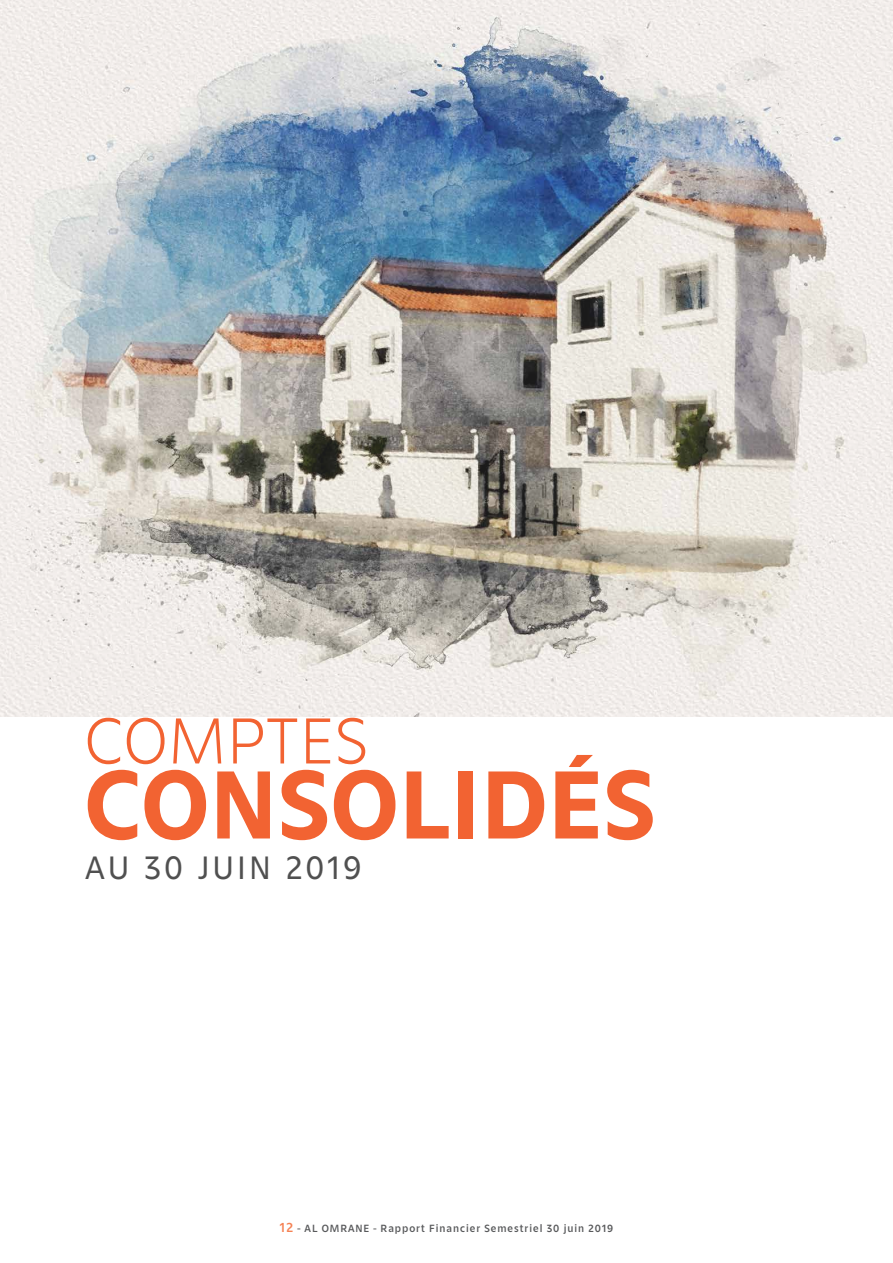
<style>
.page{position:relative;width:893px;height:1263px;background:#fff}
.page>*{position:absolute;margin:0;border:0;box-sizing:border-box;transform-origin:0 0}
.t1{font:700 89.4px "Zin Sans";letter-spacing:.015em;color:#f26332}
.t2{font:300 60px "Zin Sans";letter-spacing:.015em;color:#f26332}
.t3{font:30px "Zin Sans";letter-spacing:.105em;color:#505050}
.t4{font:500 9.75px "Zin Sans";letter-spacing:.1em;color:#58595b}
.s1{font-size:12.15px;color:#f58254}
</style>
<div class="page">
<img style="left:0;top:0;width:893px;height:716px">
<h2 class="t2" style="left:85px;top:706px;width:284px">COMPTES</h2>
<h1 class="t1" style="left:85px;top:750px;width:572px">CONSOLIDÉS</h1>
<h3 class="t3" style="left:85px;top:850px;width:278px">AU 30 JUIN 2019</h3>
<p class="t4" style="left:280px;top:1223px;width:335px"><span class="s1">12</span> - AL OMRANE - Rapport Financier Semestriel 30 juin 2019</p>
</div>
